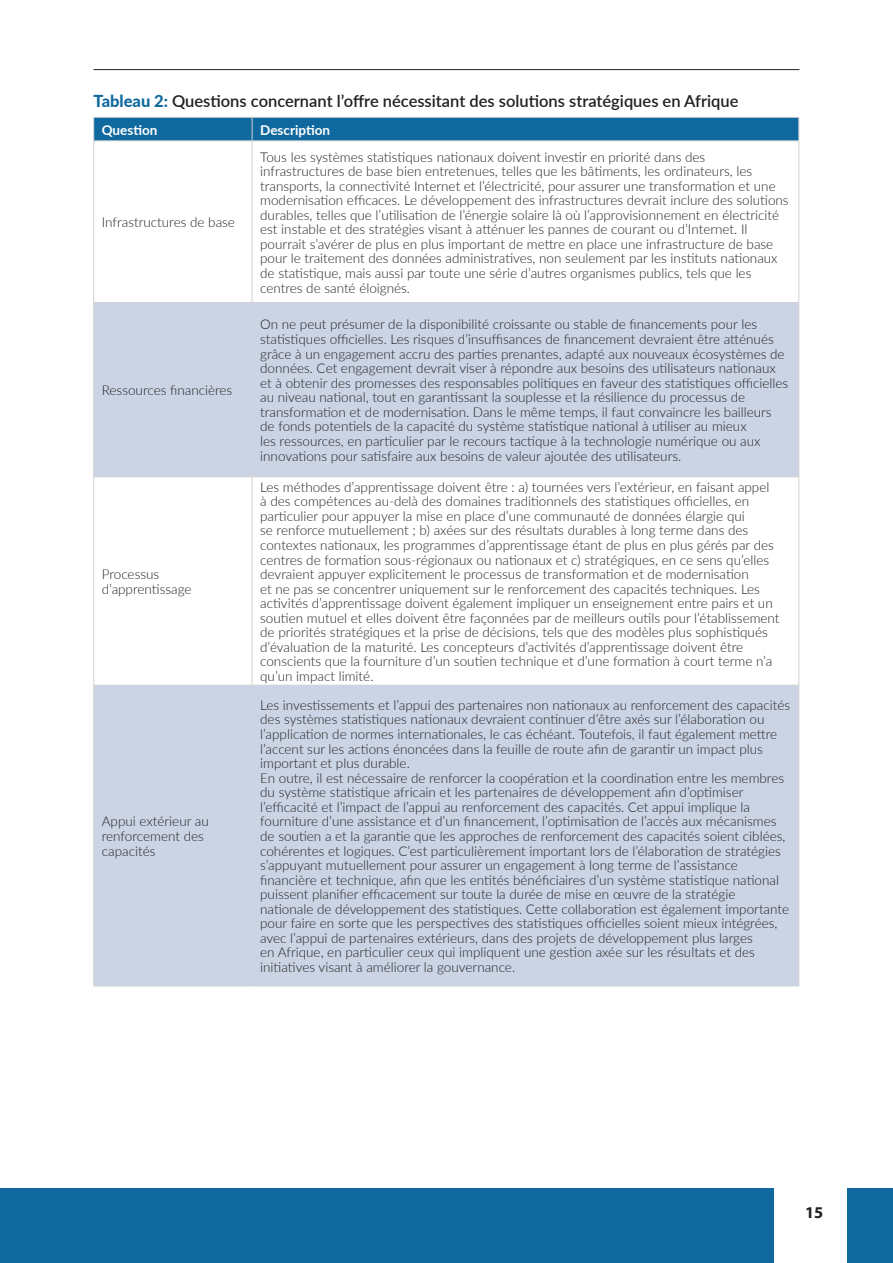
<style>
.page{position:relative;width:893px;height:1263px;background:#fff}
.page>*{position:absolute;margin:0;border:0;box-sizing:border-box;transform-origin:0 0}
.t1{font:600 16.5px "Lato";color:#231f20}
.t2{font:700 16.5px "Myriad Pro";color:#231f20}
.t3{font:300 13.5px/14.5px "Lato";color:#231f20}
.t4{font:700 13.5px "Lato";color:#fff}
.s1{font-weight:800;color:#10699e}
</style>
<div class="page">
<hr style="left:94px;top:69px;width:705px;height:1px;background:#231f20">
<div style="left:0;top:1188px;width:893px;height:75px;background:#10699e"></div>
<div style="left:775px;top:1169px;width:72px;height:94px;background:#fff"></div>
<svg style="left:94px;top:303px;width:705px;height:683px;fill:#cbd4e5"></svg>
<svg style="left:93px;top:117px;width:707px;height:24px;background:#1d70a1"></svg>
<hr style="left:94px;top:141px;width:158px;height:1px;background:#d1d2d4">
<hr style="left:93px;top:141px;width:1px;height:161px;background:#d1d2d4">
<hr style="left:252px;top:141px;width:547px;height:1px;background:#d1d2d4">
<hr style="left:252px;top:141px;width:1px;height:161px;background:#d1d2d4">
<hr style="left:799px;top:141px;width:1px;height:161px;background:#d1d2d4">
<hr style="left:94px;top:302px;width:158px;height:1px;background:#d1d2d4">
<hr style="left:93px;top:303px;width:1px;height:174px;background:#d1d2d4">
<hr style="left:252px;top:302px;width:547px;height:1px;background:#d1d2d4">
<hr style="left:252px;top:303px;width:1px;height:174px;background:#d1d2d4">
<hr style="left:799px;top:303px;width:1px;height:174px;background:#d1d2d4">
<hr style="left:94px;top:476px;width:158px;height:1px;background:#d1d2d4">
<hr style="left:93px;top:477px;width:1px;height:208px;background:#d1d2d4">
<hr style="left:252px;top:476px;width:547px;height:1px;background:#d1d2d4">
<hr style="left:252px;top:477px;width:1px;height:208px;background:#d1d2d4">
<hr style="left:799px;top:477px;width:1px;height:208px;background:#d1d2d4">
<hr style="left:94px;top:685px;width:158px;height:1px;background:#d1d2d4">
<hr style="left:93px;top:685px;width:1px;height:301px;background:#d1d2d4">
<hr style="left:252px;top:685px;width:547px;height:1px;background:#d1d2d4">
<hr style="left:252px;top:685px;width:1px;height:301px;background:#d1d2d4">
<hr style="left:799px;top:685px;width:1px;height:301px;background:#d1d2d4">
<hr style="left:94px;top:986px;width:158px;height:1px;background:#d1d2d4">
<hr style="left:252px;top:986px;width:547px;height:1px;background:#d1d2d4">
<p class="t1" style="left:94px;top:89px;width:646px"><span class="s1">Tableau 2:</span> Questions concernant l’offre nécessitant des solutions stratégiques en Afrique</p>
<p class="t4" style="left:102px;top:120px;width:57px">Question</p>
<p class="t4" style="left:260px;top:120px;width:71px">Description</p>
<p class="t3" style="left:102px;top:214px;width:135px">Infrastructures de base</p>
<p class="t3" style="left:102px;top:382px;width:132px">Ressources financières</p>
<p class="t3" style="left:102px;top:566px;width:91px">Processus d’apprentissage</p>
<p class="t3" style="left:102px;top:814px;width:109px">Appui extérieur au renforcement des capacités</p>
<p class="t3" style="left:260px;top:149px;width:530px">Tous les systèmes statistiques nationaux doivent investir en priorité dans des infrastructures de base bien entretenues, telles que les bâtiments, les ordinateurs, les transports, la connectivité Internet et l’électricité, pour assurer une transformation et une modernisation efficaces. Le développement des infrastructures devrait inclure des solutions durables, telles que l’utilisation de l’énergie solaire là où l’approvisionnement en électricité est instable et des stratégies visant à atténuer les pannes de courant ou d’Internet. Il pourrait s’avérer de plus en plus important de mettre en place une infrastructure de base pour le traitement des données administratives, non seulement par les instituts nationaux de statistique, mais aussi par toute une série d’autres organismes publics, tels que les centres de santé éloignés.</p>
<p class="t3" style="left:260px;top:317px;width:530px">On ne peut présumer de la disponibilité croissante ou stable de financements pour les statistiques officielles. Les risques d’insuffisances de financement devraient être atténués grâce à un engagement accru des parties prenantes, adapté aux nouveaux écosystèmes de données. Cet engagement devrait viser à répondre aux besoins des utilisateurs nationaux et à obtenir des promesses des responsables politiques en faveur des statistiques officielles au niveau national, tout en garantissant la souplesse et la résilience du processus de transformation et de modernisation. Dans le même temps, il faut convaincre les bailleurs de fonds potentiels de la capacité du système statistique national à utiliser au mieux<br>les ressources, en particulier par le recours tactique à la technologie numérique ou aux innovations pour satisfaire aux besoins de valeur ajoutée des utilisateurs.</p>
<p class="t3" style="left:260px;top:479px;width:521px">Les méthodes d’apprentissage doivent être : a) tournées vers l’extérieur, en faisant appel<br>à des compétences au-delà des domaines traditionnels des statistiques officielles, en particulier pour appuyer la mise en place d’une communauté de données élargie qui<br>se renforce mutuellement ; b) axées sur des résultats durables à long terme dans des contextes nationaux, les programmes d’apprentissage étant de plus en plus gérés par des centres de formation sous-régionaux ou nationaux et c) stratégiques, en ce sens qu’elles devraient appuyer explicitement le processus de transformation et de modernisation<br>et ne pas se concentrer uniquement sur le renforcement des capacités techniques. Les activités d’apprentissage doivent également impliquer un enseignement entre pairs et un soutien mutuel et elles doivent être façonnées par de meilleurs outils pour l’établissement de priorités stratégiques et la prise de décisions, tels que des modèles plus sophistiqués d’évaluation de la maturité. Les concepteurs d’activités d’apprentissage doivent être conscients que la fourniture d’un soutien technique et d’une formation à court terme n’a qu’un impact limité.</p>
<p class="t3" style="left:260px;top:697px;width:531px">Les investissements et l’appui des partenaires non nationaux au renforcement des capacités des systèmes statistiques nationaux devraient continuer d’être axés sur l’élaboration ou l’application de normes internationales, le cas échéant. Toutefois, il faut également mettre l’accent sur les actions énoncées dans la feuille de route afin de garantir un impact plus important et plus durable.<br>En outre, il est nécessaire de renforcer la coopération et la coordination entre les membres du système statistique africain et les partenaires de développement afin d’optimiser l’efficacité et l’impact de l’appui au renforcement des capacités. Cet appui implique la fourniture d’une assistance et d’un financement, l’optimisation de l’accès aux mécanismes de soutien a et la garantie que les approches de renforcement des capacités soient ciblées, cohérentes et logiques. C’est particulièrement important lors de l’élaboration de stratégies s’appuyant mutuellement pour assurer un engagement à long terme de l’assistance financière et technique, afin que les entités bénéficiaires d’un système statistique national puissent planifier efficacement sur toute la durée de mise en œuvre de la stratégie nationale de développement des statistiques. Cette collaboration est également importante pour faire en sorte que les perspectives des statistiques officielles soient mieux intégrées, avec l’appui de partenaires extérieurs, dans des projets de développement plus larges<br>en Afrique, en particulier ceux qui impliquent une gestion axée sur les résultats et des initiatives visant à améliorer la gouvernance.</p>
<p class="t2" style="left:805px;top:1202px;width:20px">15</p>
</div>
